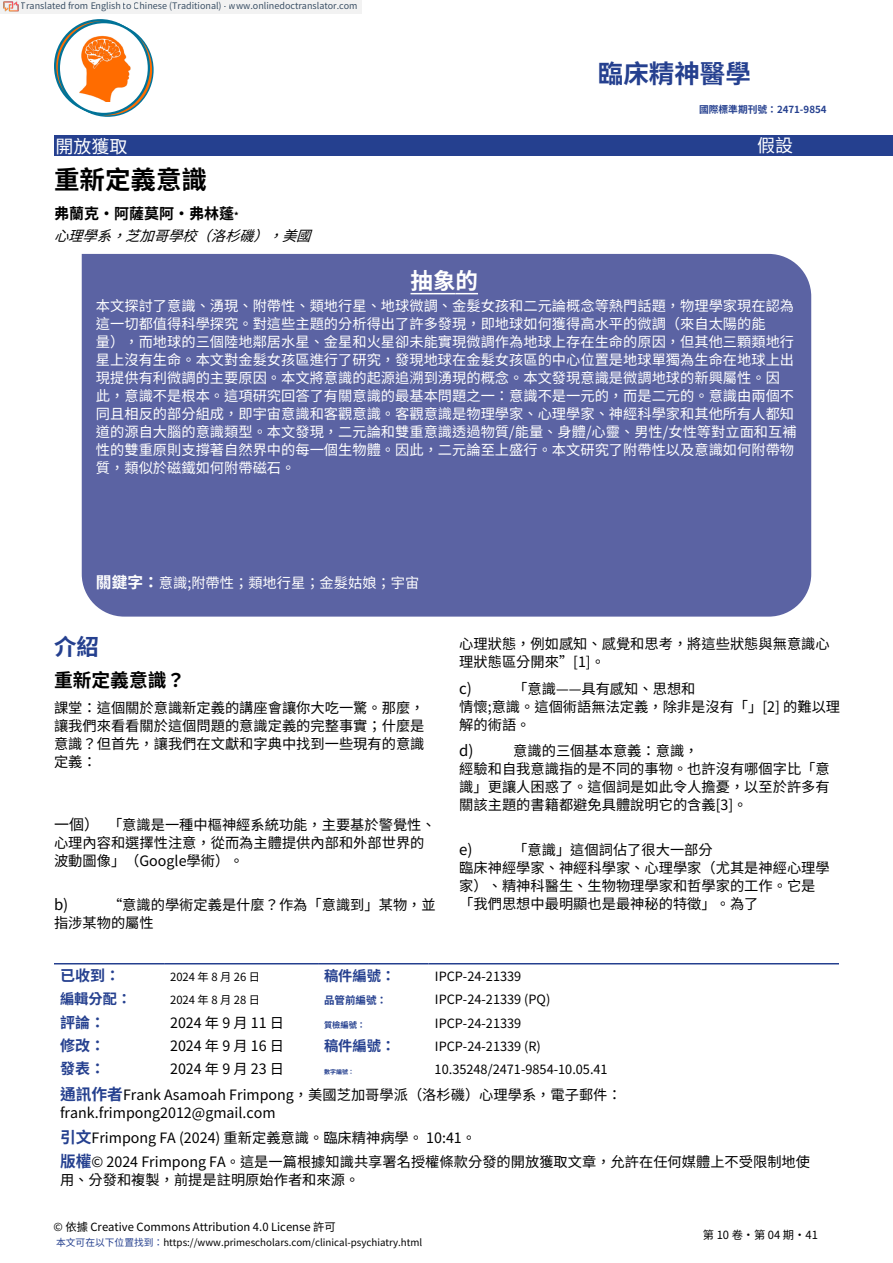
<style>
.page{position:relative;width:893px;height:1263px;background:#fff}
.page>*{position:absolute;margin:0;border:0;box-sizing:border-box;transform-origin:0 0}
.t1{font:700 25.5px "Noto Sans CJ Ktc";color:#25408f}
.t2{font:700 25.5px "Noto Sans CJ Ktc";color:#000}
.t3{font:700 22.5px "Noto Sans CJ Ktc";color:#fff}
.t4{font:700 22.5px "Noto Sans CJ Ktc";color:#25408f}
.t5{font:700 18.75px "Noto Sans CJ Ktc";color:#000}
.t6{font:18px "Noto Sans CJ Ktc";color:#fff}
.t7{font:700 15px "Noto Sans CJ Ktc";color:#000}
.t8{font:700 15px/23.2px "Noto Sans CJ Ktc";color:#25408f;text-align:justify}
.t9{font:15px "Noto Sans CJ Ktc";color:#000}
.t10{font:14.25px/18px "Noto Sans CJ Ktc";color:#000}
.t11{font:14.25px/18px "Noto Sans CJ Ktc";color:#fff}
.t12{font:italic 14.25px "Noto Sans CJ Ktc";color:#000}
.t13{font:700 14.25px "Noto Sans CJ Ktc";color:#25408f}
.t14{font:12.75px/23.2px "Noto Sans CJ Ktc";color:#000}
.t15{font:11.25px/23.2px "Noto Sans CJ Ktc";color:#000}
.t16{font:700 10.5px "Noto Sans CJ Ktc";color:#25408f}
.t17{font:9.75px "Noto Sans CJ Ktc";color:#000}
.t18{font:700 9.75px "Noto Sans CJ Ktc";color:#25408f}
.t19{font:9px "Noto Sans CJ Ktc";color:rgb(15 43 70/.8)}
.t20{font:700 8.25px "Noto Sans CJ Ktc";color:#25408f}
.t21{font:700 6px "Noto Sans CJ Ktc";color:#25408f}
.s1{font-size:9px}
.s2{font-weight:700;font-size:15.75px}
.s3{font-size:15px}
.s4{font-weight:700;font-size:15.75px;color:#25408f}
.s5{color:#25408f}
</style>
<div class="page">
<div style="left:54px;top:135px;width:839px;height:21px;background:#25408f"></div>
<svg style="left:62px;top:24px;width:91px;height:92px"></svg>
<svg style="left:55px;top:20px;width:90px;height:92px"></svg>
<div style="left:59px;top:22px;width:90px;height:92px;background:#fff;border-radius:50%"></div>
<div style="left:58px;top:21px;width:92px;height:94px;border:2px solid #007398;border-radius:50%"></div>
<img style="left:80px;top:35px;width:51px;height:66px">
<hr style="left:54px;top:963px;width:110px;height:1px;background:#25408f">
<hr style="left:164px;top:963px;width:154px;height:1px;background:#25408f">
<hr style="left:318px;top:963px;width:111px;height:1px;background:#25408f">
<hr style="left:429px;top:963px;width:410px;height:1px;background:#25408f">
<div style="left:82px;top:254px;width:729px;height:363px;background:#5b63a3"></div>
<svg style="left:410px;top:293px;width:68px;height:1px"></svg>
<div style="left:0;top:0;width:362px;height:14px;background:#f2f2f2"></div>
<img style="left:4px;top:1px;width:15px;height:11px">
<p class="t19" style="left:21px;top:-1px;width:338px">Translated from English to Chinese (Traditional) - www.onlinedoctranslator.com</p>
<h1 class="t1" style="left:598px;top:54px;width:154px">臨床精神醫學</h1>
<p class="t18" style="left:699px;top:102px;width:129px">國際標準期刊號：2471-9854</p>
<p class="t6" style="left:55px;top:132px;width:73px">開放獲取</p>
<p class="t6" style="left:757px;top:131px;width:38px">假設</p>
<h1 class="t2" style="left:54px;top:159px;width:154px">重新定義意識</h1>
<p class="t7" style="left:54px;top:201px;width:186px">弗蘭克·阿薩莫阿·弗林蓬<span class="s1">*</span></p>
<p class="t12" style="left:54px;top:225px;width:264px">⼼理學系，芝加哥學校（洛杉磯），美國</p>
<h2 class="t3" style="left:410px;top:263px;width:69px">抽象的</h2>
<p class="t11" style="left:96px;top:296px;width:702px">本⽂探討了意識、湧現、附帶性、類地⾏星、地球微調、⾦髮⼥孩和⼆元論概念等熱⾨話題，物理學家現在認為這⼀切都值得科學探究。對這些主題的分析得出了許多發現，即地球如何獲得⾼⽔平的微調（來⾃太陽的能<br>量），⽽地球的三個陸地鄰居⽔星、⾦星和⽕星卻未能實現微調作為地球上存在⽣命的原因，但其他三顆類地⾏星上沒有⽣命。本⽂對⾦髮⼥孩區進⾏了研究，發現地球在⾦髮⼥孩區的中⼼位置是地球單獨為⽣命在地球上出現提供有利微調的主要原因。本⽂將意識的起源追溯到湧現的概念。本⽂發現意識是微調地球的新興屬性。因此，意識不是根本。這項研究回答了有關意識的最基本問題之⼀：意識不是⼀元的，⽽是⼆元的。意識由兩個不同且相反的部分組成，即宇宙意識和客觀意識。客觀意識是物理學家、⼼理學家、神經科學家和其他所有⼈都知道的源⾃⼤腦的意識類型。本⽂發現，⼆元論和雙重意識透過物質/能量、⾝體/⼼靈、男性/⼥性等對⽴⾯和互補性的雙重原則⽀撐著⾃然界中的每⼀個⽣物體。因此，⼆元論⾄上盛⾏。本⽂研究了附帶性以及意識如何附帶物質，類似於磁鐵如何附帶磁⽯。</p>
<p class="t11" style="left:96px;top:572px;width:325px"><span class="s2">關鍵字：</span>意識;附帶性；類地⾏星；⾦髮姑娘；宇宙</p>
<h2 class="t4" style="left:54px;top:629px;width:46px">介紹</h2>
<p class="t10" style="left:459px;top:634px;width:372px">⼼理狀態，例如感知、感覺和思考，將這些狀態與無意識⼼理狀態區分開來”[1]。</p>
<h3 class="t5" style="left:54px;top:665px;width:133px">重新定義意識？</h3>
<p class="t9" style="left:459px;top:676px;width:14px">c)</p>
<p class="t10" style="left:459px;top:678px;width:382px;text-indent:54px">「意識——具有感知、思想和<br>情懷;意識。這個術語無法定義，除⾮是沒有「」[2] 的難以理解的術語。</p>
<p class="t10" style="left:54px;top:698px;width:372px;text-align:justify">課堂：這個關於意識新定義的講座會讓你⼤吃⼀驚。那麼，讓我們來看看關於這個問題的意識定義的完整事實；什麼是意識？但⾸先，讓我們在⽂獻和字典中找到⼀些現有的意識定義：</p>
<p class="t9" style="left:459px;top:739px;width:16px">d)</p>
<p class="t10" style="left:459px;top:741px;width:372px;text-indent:54px">意識的三個基本意義：意識，<br>經驗和⾃我意識指的是不同的事物。也許沒有哪個字⽐「意識」更讓⼈困惑了。這個詞是如此令⼈擔憂，以⾄於許多有關該主題的書籍都避免具體說明它的含義[3]。</p>
<p class="t10" style="left:54px;top:814px;width:383px"><span class="s3">⼀個）</span> 「意識是⼀種中樞神經系統功能，主要基於警覺性、⼼理內容和選擇性注意，從⽽為主體提供內部和外部世界的波動圖像」（Google學術）。</p>
<p class="t9" style="left:459px;top:837px;width:15px">e)</p>
<p class="t10" style="left:459px;top:839px;width:372px;text-indent:54px">「意識」這個詞佔了很⼤⼀部分<br>臨床神經學家、神經科學家、⼼理學家（尤其是神經⼼理學家）、精神科醫⽣、⽣物物理學家和哲學家的⼯作。它是</p>
<p class="t9" style="left:54px;top:893px;width:16px">b)</p>
<p class="t10" style="left:108px;top:895px;width:329px">“意識的學術定義是什麼？作為「意識到」某物，並</p>
<p class="t10" style="left:459px;top:893px;width:301px">「我們思想中最明顯也是最神秘的特徵」。為了</p>
<p class="t10" style="left:54px;top:913px;width:101px">指涉某物的屬性</p>
<p class="t8" style="left:60px;top:963px;width:61px">已收到：</p>
<p class="t13" style="left:60px;top:988px;width:73px">編輯分配：</p>
<p class="t8" style="left:60px;top:1009px;width:46px">評論：修改：發表：</p>
<p class="t13" style="left:324px;top:964px;width:73px">稿件編號：</p>
<p class="t16" style="left:324px;top:992px;width:64px">品管前編號：</p>
<p class="t20" style="left:324px;top:1018px;width:43px">質檢編號：</p>
<p class="t13" style="left:324px;top:1034px;width:73px">稿件編號：</p>
<p class="t21" style="left:324px;top:1067px;width:31px">數字編號：</p>
<p class="t14" style="left:435px;top:964px;width:175px">IPCP-24-21339<br>IPCP-24-21339 (PQ)<br>IPCP-24-21339<br>IPCP-24-21339 (R)<br>10.35248/2471-9854-10.05.41</p>
<p class="t10" style="left:60px;top:1085px;width:563px"><span class="s4">通訊作者</span>Frank Asamoah Frimpong，美國芝加哥學派（洛杉磯）⼼理學系，電⼦郵件：frank.frimpong2012@gmail.com</p>
<p class="t10" style="left:60px;top:1124px;width:752px;line-height:24.3px"><span class="s4">引⽂</span>Frimpong FA (2024) 重新定義意識。臨床精神病學。 10:41。<br><span class="s4">版權</span>© 2024 Frimpong FA。這是⼀篇根據知識共享署名授權條款分發的開放獲取⽂章，允許在任何媒體上不受限制地使</p>
<p class="t10" style="left:60px;top:1170px;width:301px">⽤、分發和複製，前提是註明原始作者和來源。</p>
<p class="t15" style="left:54px;top:1214px;width:284px">© 依據 Creative Commons Attribution 4.0 License 許可</p>
<p class="t17" style="left:56px;top:1234px;width:368px"><span class="s5">本⽂可在以下位置找到：</span>https://www.primescholars.com/clinical-psychiatry.html</p>
<p class="t15" style="left:170px;top:964px;width:92px">2024 年 8 ⽉ 26 ⽇<br>2024 年 8 ⽉ 28 ⽇</p>
<p class="t10" style="left:170px;top:1010px;width:116px;line-height:23.2px;text-align:justify">2024 年 9 ⽉ 11 ⽇ 2024 年 9 ⽉ 16 ⽇ 2024 年 9 ⽉ 23 ⽇</p>
<p class="t15" style="left:703px;top:1222px;width:117px">第 10 卷·第 04 期·41</p>
</div>
